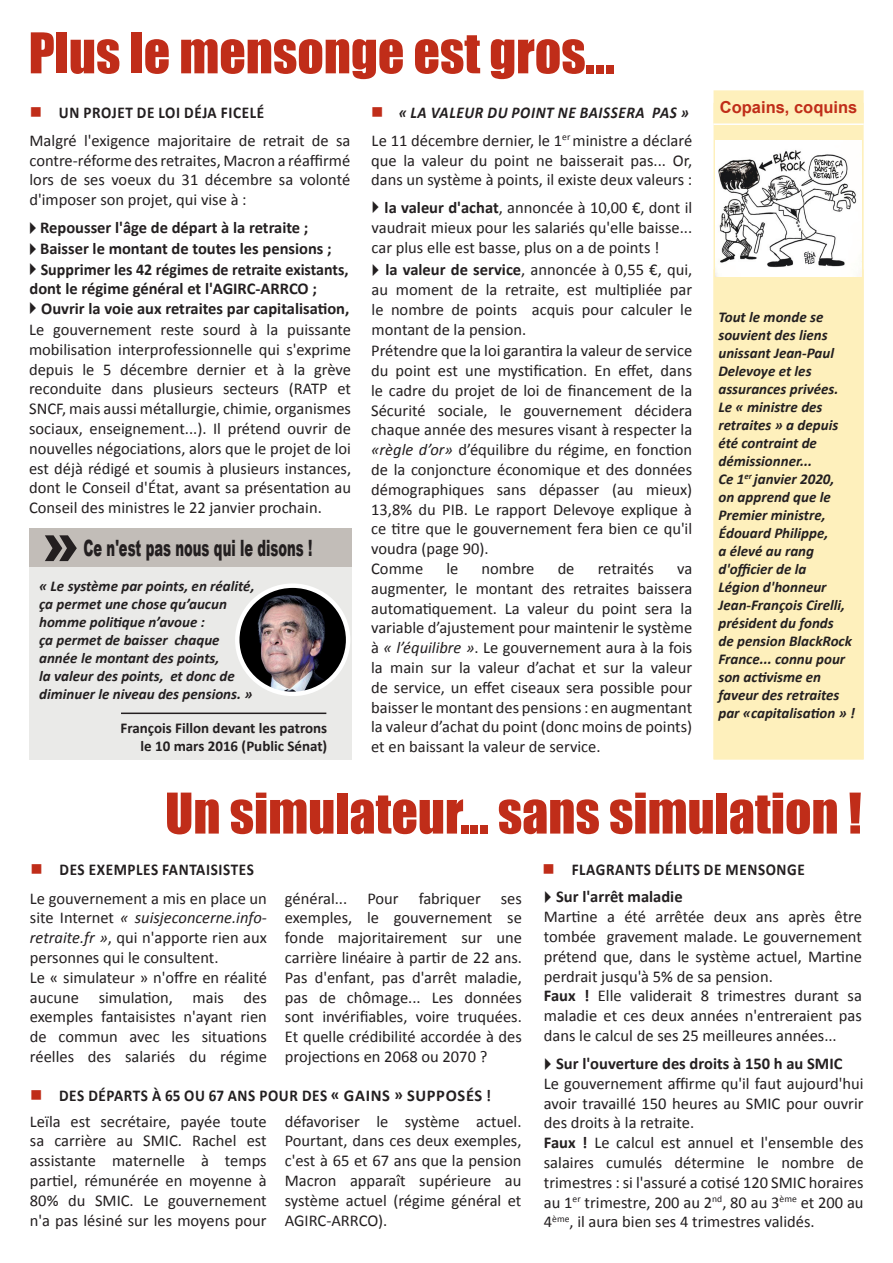
<style>
.page{position:relative;width:893px;height:1263px;background:#fff}
.page>*{position:absolute;margin:0;border:0;box-sizing:border-box;transform-origin:0 0}
.t1{font:900 57px "Arial";color:#231f20}
.t2{font:51.9px "Impact";color:#c02d19}
.t3{font:900 22.5px "Arial";color:#231f20;scale:.58 1}
.t4{font:16.5px/19.8px "Calibri";color:#231f20;text-align:justify}
.t5{font:700 16.5px/20.1px "Calibri";color:#231f20}
.t6{font:700 16.5px "Calibri";letter-spacing:.04em;color:#231f20;scale:.92 1}
.t7{font:700 16.5px "Calibri";letter-spacing:.04em;color:#231f20}
.t8{font:italic 700 16.5px "Calibri";letter-spacing:.04em;color:#231f20;scale:.92 1}
.t9{font:700 16.5px "Arial";color:#c02d19}
.t10{font:italic 700 15px/18px "Calibri";color:#231f20}
.t11{font:700 15px/18px "Calibri";color:#231f20;text-align:right}
.s1{color:#c02d19}
.s2{font-style:inherit}
.s3{font-weight:700}
.s4{font-style:italic}
</style>
<div class="page">
<div style="left:713px;top:103px;width:151px;height:656px;background:#fef0bc;border:1px solid #fef0bc"></div>
<div style="left:713px;top:269px;width:151px;height:490px;border:2px solid #fef0bc"></div>
<div style="left:714px;top:91px;width:149px;height:32px;background:#fef0bc"></div>
<div style="left:713px;top:90px;width:151px;height:33px;border:2px solid #fef0bc"></div>
<div style="left:29px;top:539px;width:322px;height:220px;background:#eaeae8"></div>
<img style="left:240px;top:588px;width:108px;height:106px">
<div style="left:235px;top:583px;width:115px;height:113px;border:4px solid #fff;border-radius:50%"></div>
<hr style="left:121px;top:712px;width:205px;height:2px;background:#231f20">
<div style="left:29px;top:529px;width:322px;height:38px;background:#c2bdb8"></div>
<hr style="left:713px;top:123px;width:151px;height:2px;background:#fff">
<img style="left:716px;top:141px;width:146px;height:136px">
<h2 class="t2" style="left:29px;top:13px;width:587px">Plus le mensonge est gros...</h2>
<p class="t6" style="left:30px;top:102px;width:256px"><span class="s1">■</span> un projet de loi déja ficelé</p>
<p class="t8" style="left:371px;top:102px;width:347px"><span class="s1">■</span> « la val eur du point ne ba issera pas »</p>
<p class="t4" style="left:30px;top:131px;width:322px">Malgré l'exigence majoritaire de retrait de sa contre-réforme des retraites, Macron a réaffirmé lors de ses voeux du 31 décembre sa volonté d'imposer son projet, qui vise à :</p>
<p class="t5" style="left:40px;top:218px;width:270px">Repousser l'âge de départ à la retraite ;</p>
<p class="t5" style="left:40px;top:239px;width:310px">Baisser le montant de toutes les pensions ;<br>Supprimer les 42 régimes de retraite existants,</p>
<p class="t5" style="left:30px;top:278px;width:289px">dont le régime général et l'AGIRC-ARRCO ;</p>
<p class="t4" style="left:29px;top:320px;width:324px">Le gouvernement reste sourd à la puissante mobilisation interprofessionnelle qui s'exprime depuis le 5 décembre dernier et à la grève reconduite dans plusieurs secteurs (RATP et SNCF, mais aussi métallurgie, chimie, organismes sociaux, enseignement...). Il prétend ouvrir de nouvelles négociations, alors que le projet de loi est déjà rédigé et soumis à plusieurs instances, dont le Conseil d'état, avant sa présentation au Conseil des ministres le 22 janvier prochain.</p>
<p class="t5" style="left:41px;top:298px;width:310px">Ouvrir la voie aux retraites par capitalisation,</p>
<h1 class="t1" style="left:41px;top:501px;width:40px">»</h1>
<h3 class="t3" style="left:83px;top:532px;width:397px"><span class="s2">C</span>e n'est pas nous qui le disons !</h3>
<p class="t10" style="left:39px;top:577px;width:217px">« Le système par points, en réalité, ça permet une chose qu’aucun homme politique n’avoue :<br>ça permet de baisser chaque année le montant des points,<br>la valeur des points, et donc de diminuer le niveau des pensions. »</p>
<p class="t11" style="left:120px;top:719px;width:208px">François Fillon devant les patrons le 10 mars 2016 (Public Sénat)</p>
<p class="t4" style="left:371px;top:131px;width:323px">Le 11 décembre dernier, le 1<sup>er</sup> ministre a déclaré que la valeur du point ne baisserait pas... Or, dans un système à points, il existe deux valeurs :</p>
<p class="t4" style="left:372px;top:198px;width:322px;text-indent:13px"><span class="s3">la valeur d'achat</span>, annoncée à 10,00 €, dont il vaudrait mieux pour les salariés qu'elle baisse... car plus elle est basse, plus on a de points !</p>
<p class="t4" style="left:372px;top:260px;width:322px;text-indent:14px"><span class="s3">la valeur de service</span>, annoncée à 0,55 €, qui, au moment de la retraite, est multipliée par le nombre de points acquis pour calculer le montant de la pension.</p>
<p class="t4" style="left:371px;top:341px;width:323px;text-align:left">Prétendre que la loi garantira la valeur de service du point est une mystification. En effet, dans le cadre du projet de loi de financement de la Sécurité sociale, le gouvernement décidera chaque année des mesures visant à respecter la <span class="s4">«règle d’or»</span> d’équilibre du régime, en fonction de la conjoncture économique et des données démographiques sans dépasser (au mieux)<br>13,8% du PIB. Le rapport Delevoye explique à ce titre que le gouvernement fera bien ce qu'il voudra (page 90).<br>Comme</p>
<p class="t4" style="left:446px;top:559px;width:13px">le</p>
<p class="t4" style="left:482px;top:559px;width:54px">nombre</p>
<p class="t4" style="left:558px;top:559px;width:18px">de</p>
<p class="t4" style="left:598px;top:559px;width:58px">retraités</p>
<p class="t4" style="left:371px;top:559px;width:323px;text-indent:306px">va augmenter, le montant des retraites baissera automatiquement. La valeur du point sera la variable d’ajustement pour maintenir le système à <span class="s4">« l’équilibre »</span>. Le gouvernement aura à la fois la main sur la valeur d’achat et sur la valeur de service, un effet ciseaux sera possible pour baisser le montant des pensions : en augmentant la valeur d’achat du point (donc moins de points) et en baissant la valeur de service.</p>
<p class="t9" style="left:720px;top:96px;width:139px">Copains, coquins</p>
<p class="t10" style="left:718px;top:308px;width:138px">Tout le monde se souvient des liens unissant Jean-Paul<br>Delevoye et les assurances privées.<br>Le « ministre des retraites » a depuis été contraint de démissionner...<br>Ce 1<sup>er</sup> janvier 2020,<br>on apprend que le<br>Premier ministre, édouard Philippe,<br>a élevé au rang d'officier de la<br>Légion d'honneur<br>Jean-François Cirelli, président du fonds<br>de pension BlackRock<br>France... connu pour son activisme en faveur des retraites par «capitalisation » !</p>
<h2 class="t2" style="left:165px;top:773px;width:698px">Un simulateur... sans simulation !</h2>
<p class="t6" style="left:30px;top:859px;width:243px"><span class="s1">■</span> des exemples fantaisistes</p>
<p class="t4" style="left:30px;top:888px;width:238px;text-align:left">Le gouvernement a mis en place un site Internet <span class="s4">« suisjeconcerne.info&shy;retraite.fr »</span>, qui n'apporte rien aux personnes qui le consultent.<br>Le « simulateur » n'offre en réalité aucune simulation, mais des exemples fantaisistes n'ayant rien de commun avec les situations réelles des salariés du régime</p>
<p class="t4" style="left:285px;top:888px;width:238px">général... Pour fabriquer ses exemples, le gouvernement se fonde majoritairement sur une carrière linéaire à partir de 22 ans.<br>Pas d'enfant, pas d'arrêt maladie, pas de chômage... Les données sont invérifiables, voire truquées.<br>Et quelle crédibilité accordée à des projections en 2068 ou 2070 ?</p>
<p class="t6" style="left:30px;top:1085px;width:503px"><span class="s1">■</span> des départs à 65 ou 67 ans pour des « gains » supposés !</p>
<p class="t4" style="left:30px;top:1111px;width:238px">Leïla est secrétaire, payée toute sa carrière au SMIC. Rachel est assistante maternelle à temps partiel, rémunérée en moyenne à 80% du SMIC. Le gouvernement n'a pas lésiné sur les moyens pour</p>
<p class="t4" style="left:285px;top:1111px;width:238px">défavoriser le système actuel.<br>Pourtant, dans ces deux exemples, c'est à 65 et 67 ans que la pension Macron apparaît supérieure au système actuel (régime général et AGIRC-ARRCO).</p>
<p class="t6" style="left:543px;top:859px;width:287px"><span class="s1">■</span> flagrants délits de mensong e</p>
<p class="t7" style="left:556px;top:886px;width:128px">Sur l'arrêt maladie</p>
<p class="t4" style="left:544px;top:907px;width:320px;text-align:left">Martine a été arrêtée deux ans après être tombée gravement malade. Le gouvernement prétend que, dans le système actuel, Martine perdrait jusqu'à 5% de sa pension.<br><span class="s3">Faux !</span> Elle validerait 8 trimestres durant sa maladie et ces deux années n'entreraient pas dans le calcul de ses 25 meilleures années...</p>
<p class="t7" style="left:556px;top:1053px;width:288px">Sur l'ouverture des droits à 150 h au SMIC</p>
<p class="t4" style="left:544px;top:1073px;width:321px;text-align:left">Le gouvernement affirme qu'il faut aujourd'hui avoir travaillé 150 heures au SMIC pour ouvrir des droits à la retraite.<br><span class="s3">Faux !</span> Le calcul est annuel et l'ensemble des salaires cumulés détermine le nombre de trimestres : si l'assuré a cotisé 120 SMIC horaires au 1<sup>er</sup> trimestre, 200 au 2<sup>nd</sup>, 80 au 3<sup>ème</sup> et 200 au 4<sup>ème</sup>, il aura bien ses 4 trimestres validés.</p>
</div>
